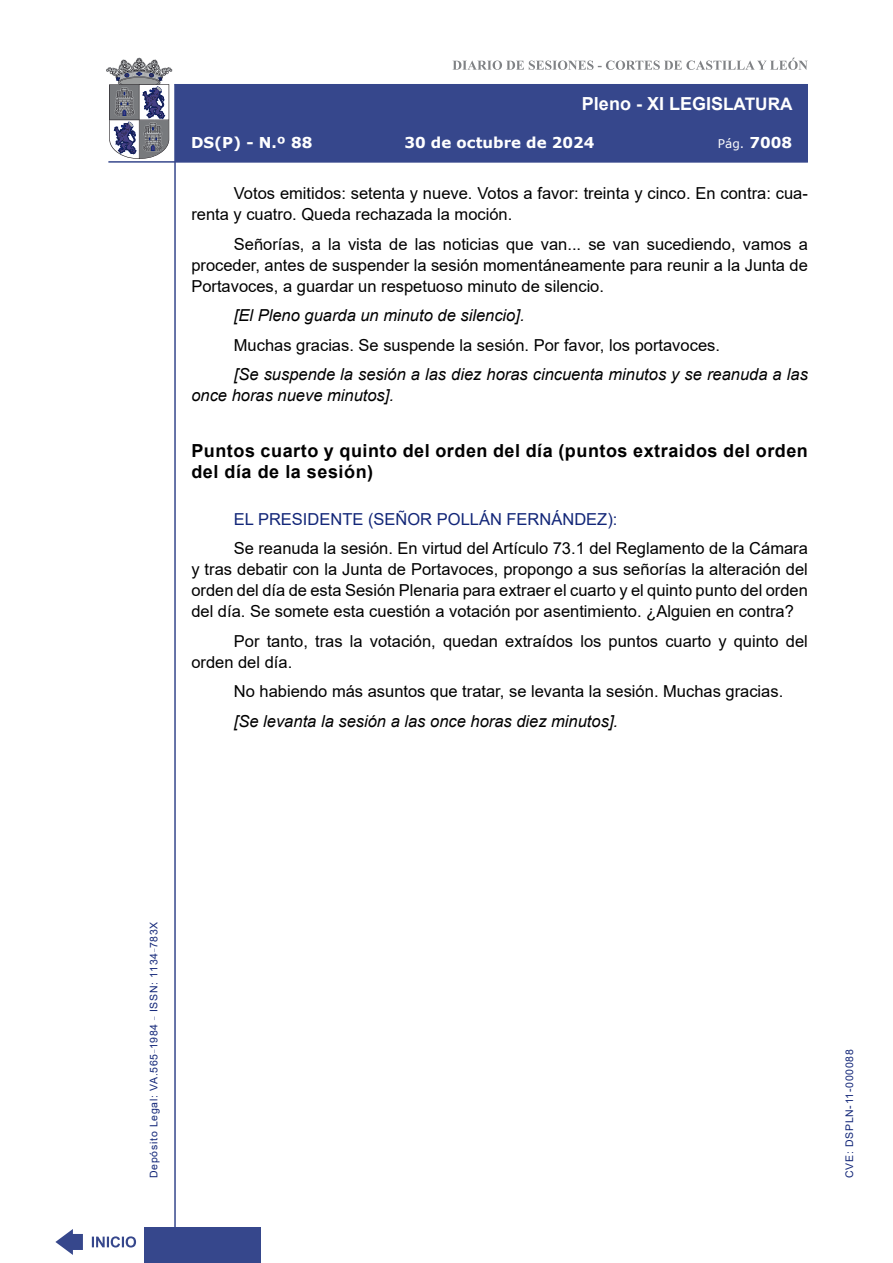
<style>
.page{position:relative;width:893px;height:1263px;background:#fff}
.page>*{position:absolute;margin:0;border:0;box-sizing:border-box;transform-origin:0 0}
.MarcadorPrimerNivel{font:700 18px/21.6px "Arial";letter-spacing:.03em;color:#000}
.t1{font:700 18px "Arial";color:#fff}
.t2{font:16.5px/21px "Arial";color:#000}
.t3{font:italic 16.5px/21px "Arial";color:#000}
.Orador{font:16.5px "Arial";color:#122678}
.t4{font:700 15px "Verdana";color:#fff}
.t5{font:12px "Verdana";color:#fff}
.t6{font:10.5px "Arial";letter-spacing:.065em;color:#122678}
.s1{font-size:17.25px}
.s2{font-weight:700;font-size:15px}
</style>
<div class="page">
<svg style="left:452px;top:58px;width:356px;height:12px"></svg>
<hr style="left:174px;top:84px;width:2px;height:1179px;background:#36478c">
<div style="left:144px;top:1227px;width:117px;height:36px;background:#36478c"></div>
<div style="left:175px;top:84px;width:633px;height:78px;background:#36478c"></div>
<hr style="left:108px;top:161px;width:700px;height:2px;background:#36478c">
<svg style="left:92px;top:1236px;width:44px;height:11px"></svg>
<svg style="left:55px;top:1229px;width:28px;height:26px"></svg>
<svg style="left:106px;top:58px;width:66px;height:101px"></svg>
<p class="t1" style="left:582px;top:91px;width:212px">Pleno - XI LEGIS<span class="s1">LATURA</span></p>
<p class="t4" style="left:191px;top:132px;width:123px">DS(P) - N.º 88</p>
<p class="t4" style="left:404px;top:132px;width:191px">30 de octubre de 2024</p>
<p class="t5" style="left:718px;top:135px;width:76px">Pág. <span class="s2">7008</span></p>
<p class="t2" style="left:191px;top:183px;width:618px;text-indent:43px">Votos emitidos: setenta y nueve. Votos a favor: treinta y cinco. En contra: cua&shy;renta y cuatro. Queda rechazada la moción.</p>
<p class="t2" style="left:191px;top:233px;width:618px;text-align:justify;text-indent:43px">Señorías, a la vista de las noticias que van... se van sucediendo, vamos a proceder, antes de suspender la sesión momentáneamente para reunir a la Junta de Portavoces, a guardar un respetuoso minuto de silencio.</p>
<p class="t3" style="left:234px;top:305px;width:292px">[El Pleno guarda un minuto de silencio].</p>
<p class="t2" style="left:234px;top:334px;width:488px">Muchas gracias. Se suspende la sesión. Por favor, los portavoces.</p>
<p class="t3" style="left:191px;top:364px;width:618px;text-indent:43px">[Se suspende la sesión a las diez horas cincuenta minutos y se reanuda a las once horas nueve minutos].</p>
<p class="MarcadorPrimerNivel" style="left:191px;top:440px;width:618px">Puntos cuarto y quinto del orden del día (puntos extraidos del orden del día de la sesión)</p>
<p class="Orador" style="left:234px;top:508px;width:385px">EL PRESIDENTE (SEÑOR POLLÁN FERNÁNDEZ):</p>
<p class="t2" style="left:191px;top:538px;width:618px;text-align:justify;text-indent:43px">Se reanuda la sesión. En virtud del Artículo 73.1 del Reglamento de la Cámara y tras debatir con la Junta de Portavoces, propongo a sus señorías la alteración del orden del día de esta Sesión Plenaria para extraer el cuarto y el quinto punto del orden del día. Se somete esta cuestión a votación por asentimiento. ¿Alguien en contra?</p>
<p class="t2" style="left:191px;top:630px;width:618px;text-indent:43px">Por tanto, tras la votación, quedan extraídos los puntos cuarto y quinto del orden del día.</p>
<p class="t2" style="left:234px;top:681px;width:551px">No habiendo más asuntos que tratar, se levanta la sesión. Muchas gracias.</p>
<p class="t3" style="left:234px;top:711px;width:386px">[Se levanta la sesión a las once horas diez minutos].</p>
<p class="t6" style="left:146px;top:1178px;width:258px;rotate:-90deg">Depósito Legal: VA.565<sup>_</sup>1984 <sup>_</sup> ISSN: 1134<sup>_</sup>783X</p>
<p class="t6" style="left:842px;top:1178px;width:130px;rotate:-90deg">CVE: DSPLN-11-000088</p>
</div>
